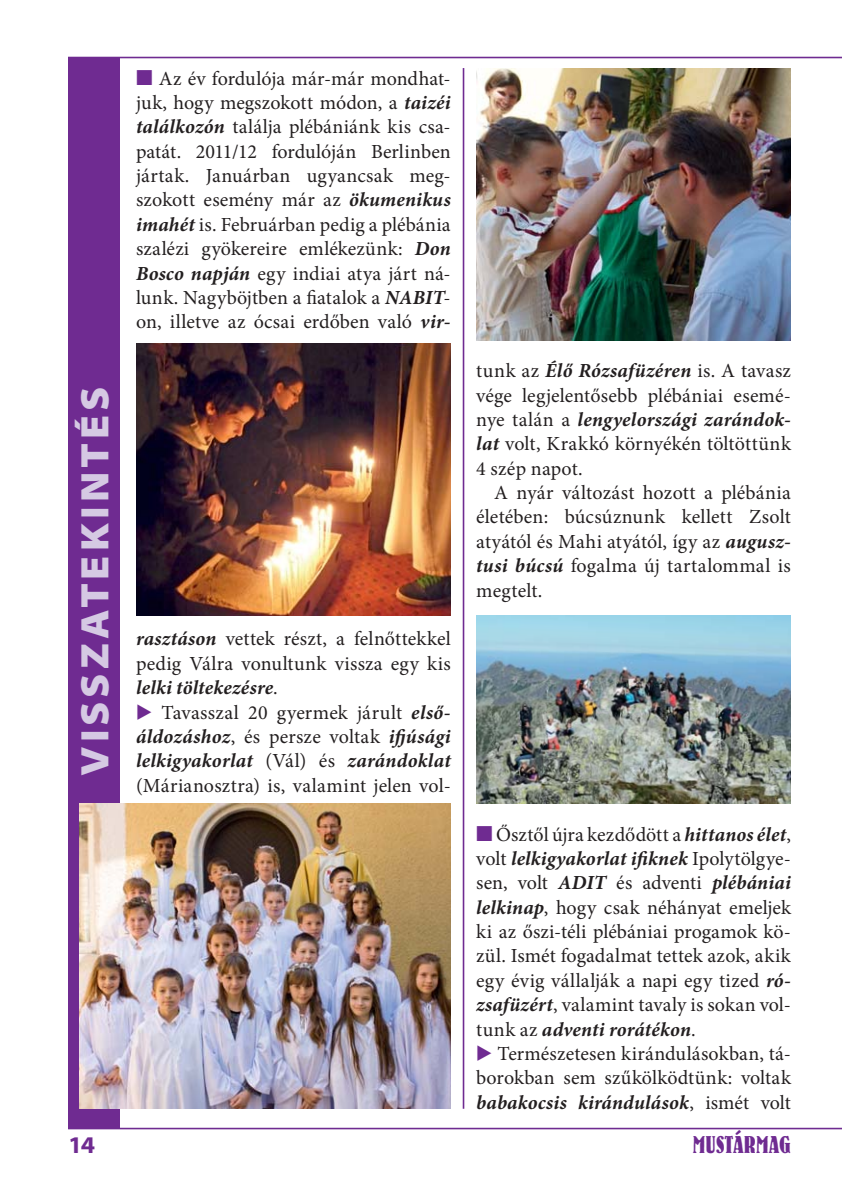
<style>
.page{position:relative;width:842px;height:1191px;background:#fff}
.page>*{position:absolute;margin:0;border:0;box-sizing:border-box;transform-origin:0 0}
.t1{font:900 semi-expanded 40px "Myriad Pro";letter-spacing:.09em;color:#d5c9e3}
.t2{font:24px "H Bernhard Condensed Bold";letter-spacing:.005em;color:#6f2b91}
.t3{font:700 semi-expanded 24px "Myriad Pro";color:#6f2b91}
.t4{font:20px/24.4px "Minion Pro";letter-spacing:.01em;color:#231f20;text-align:justify}
.s1{font-weight:700;font-style:italic}
.s2{font-family:"European Pi Three";color:#6f2b91}
</style>
<div class="page">
<hr style="left:68px;top:1127px;width:774px;height:2px;background:#6f2b91">
<hr style="left:463px;top:68px;width:1px;height:1040px;background:#6f2b91">
<hr style="left:68px;top:57px;width:774px;height:1px;background:#6f2b91">
<div style="left:68px;top:57px;width:51px;height:1071px;background:#6f2b91"></div>
<img style="left:136px;top:343px;width:315px;height:272px">
<img style="left:79px;top:803px;width:372px;height:305px">
<img style="left:476px;top:615px;width:315px;height:188px">
<img style="left:476px;top:68px;width:315px;height:272px">
<h1 class="t1" style="left:80px;top:775px;width:390px;rotate:-90deg">VISSZATEKINTÉS</h1>
<p class="t4" style="left:136px;top:68px;width:316px;text-indent:23px">Az év fordulója már-már mondhat&shy;juk, hogy megszokott módon, a <span class="s1">taizéi találkozón</span> találja plébániánk kis csa&shy;patát. 2011/12 fordulóján Berlinben jártak. Januárban ugyancsak meg&shy;szokott esemény már az <span class="s1">ökumenikus imahét</span> is. Februárban pedig a plébánia szalézi gyökereire emlékezünk: <span class="s1">Don Bosco napján</span> egy indiai atya járt ná&shy;lunk. Nagyböjtben a fiatalok a <span class="s1">NABIT&shy;</span>on, illetve az ócsai erdőben való <span class="s1">vir-</span></p>
<p class="t4" style="left:136px;top:628px;width:316px"><span class="s1">rasztáson</span> vettek részt, a felnőttekkel pedig Válra vonultunk vissza egy kis <span class="s1">lelki töltekezésre</span>.</p>
<p class="t4" style="left:136px;top:701px;width:316px"><span class="s2">-</span> Tavasszal 20 gyermek járult <span class="s1">első&shy;áldozáshoz</span>, és persze voltak <span class="s1">ifjúsági lelkigyakorlat</span> (Vál) és <span class="s1">zarándoklat </span>(Mária nosztra) is, valamint jelen vol-</p>
<p class="t4" style="left:476px;top:360px;width:316px">tunk az <span class="s1">Élő Rózsafüzéren</span> is. A tavasz vége legjelentősebb plébániai esemé&shy;nye talán a <span class="s1">lengyelországi zarándok&shy;lat</span> volt, Krakkó környékén töltöttünk 4 szép napot.</p>
<p class="t4" style="left:476px;top:482px;width:316px;text-indent:18px">A nyár változást hozott a plébánia életében: búcsúznunk kellett Zsolt atyától és Mahi atyától, így az <span class="s1">augusz&shy;tusi búcsú</span> fogalma új tartalommal is megtelt.</p>
<p class="t4" style="left:476px;top:823px;width:316px;text-indent:20px">Ősztől újra kezdődött a <span class="s1">hittanos élet</span>, volt <span class="s1">lelkigyakorlat ifiknek</span> Ipolytölgye&shy;sen, volt <span class="s1">ADIT</span> és adventi <span class="s1">plébániai lelkinap</span>, hogy csak néhányat emeljek ki az őszi-téli plébániai progamok kö&shy;zül. Ismét fogadalmat tettek azok, akik egy évig vállalják a napi egy tized <span class="s1">ró&shy;zsafüzért</span>, valamint tavaly is sokan vol&shy;tunk az <span class="s1">adventi rorátékon</span>.</p>
<p class="t4" style="left:476px;top:1043px;width:316px"><span class="s2">-</span> Természetesen kirándulásokban, tá&shy;borokban sem szűkölködtünk: voltak <span class="s1">babakocsis kirándulások</span>, ismét volt</p>
<p class="t3" style="left:68px;top:1135px;width:29px">14</p>
<p class="t2" style="left:693px;top:1135px;width:100px">MUSTÁRMAG</p>
</div>
